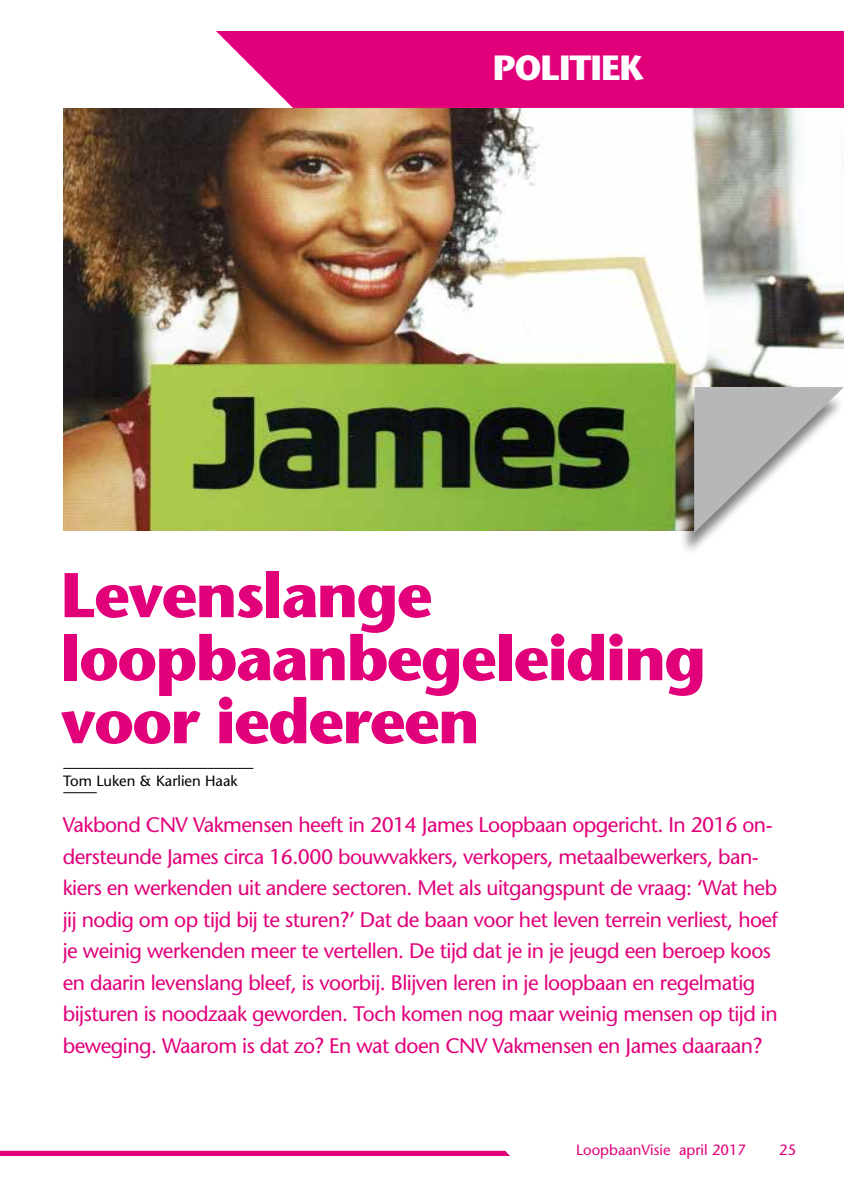
<style>
.page{position:relative;width:844px;height:1191px;background:#fff}
.page>*{position:absolute;margin:0;border:0;box-sizing:border-box;transform-origin:0 0}
.t1{font:700 63px/63px "Stone Sans";letter-spacing:-.03em;color:#e2007a}
.t2{font:700 35px "Stone Sans";letter-spacing:-.03em;color:#fff}
.t3{font:21px/31.5px "Stone Sans";letter-spacing:-.025em;color:#e2007a}
.t4{font:14.88px "Stone Sans";color:#e2007a}
.t5{font:14.88px "Stone Sans";color:#000}
</style>
<div class="page">
<svg style="left:0;top:1150px;width:510px;height:6px;background:#e5248c"></svg>
<img style="left:63px;top:108px;width:780px;height:423px">
<div style="left:679px;top:394px;width:164px;height:163px;background:#000;opacity:.5"></div>
<svg style="left:694px;top:387px;width:149px;height:145px"></svg>
<hr style="left:63px;top:768px;width:190px;height:1px;background:#000">
<hr style="left:63px;top:792px;width:34px;height:1px;background:#000">
<svg style="left:216px;top:31px;width:627px;height:77px;background:#e31082"></svg>
<h2 class="t2" style="left:492px;top:46px;width:153px">POLITIEK</h2>
<h1 class="t1" style="left:61px;top:562px;width:646px">Levenslange loopbaanbegeleiding voor iedereen</h1>
<p class="t5" style="left:63px;top:771px;width:176px">Tom Luken &amp; Karlien Haak</p>
<p class="t3" style="left:63px;top:809px;width:716px">Vakbond CNV Vakmensen heeft in 2014 James Loopbaan opgericht. In 2016 on&shy;dersteunde James circa 16.000 bouwvakkers, verkopers, metaalbewerkers, ban&shy;kiers en werkenden uit andere sectoren. Met als uitgangspunt de vraag: ‘Wat heb jij nodig om op tijd bij te sturen?’ Dat de baan voor het leven terrein verliest, hoef je weinig werkenden meer te vertellen. De tijd dat je in je jeugd een beroep koos en daarin levenslang bleef, is voorbij. Blijven leren in je loopbaan en regelmatig bijsturen is noodzaak geworden. Toch komen nog maar weinig mensen op tijd in beweging. Waarom is dat zo? En wat doen CNV Vakmensen en James daaraan?</p>
<p class="t4" style="left:576px;top:1141px;width:171px">LoopbaanVisie april 2017</p>
<p class="t4" style="left:779px;top:1141px;width:19px">25</p>
</div>
